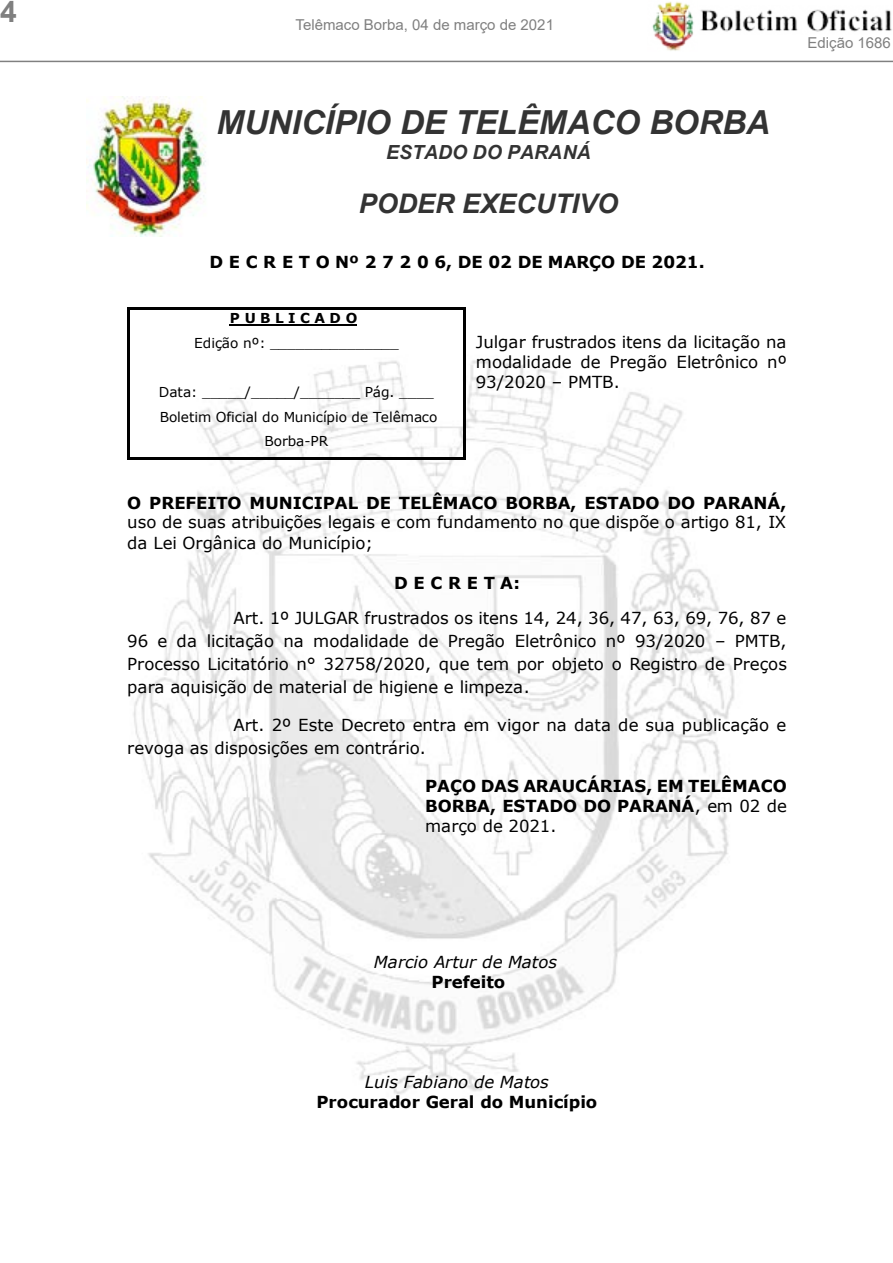
<style>
.page{position:relative;width:893px;height:1263px;background:#fff}
.page>*{position:absolute;margin:0;border:0;box-sizing:border-box;transform-origin:0 0}
.t1{font:italic 700 33.15px "Arial";letter-spacing:-.005em;color:#333}
.t2{font:700 30px "Arial";color:#808080}
.t3{font:italic 700 27px "Arial";color:#333}
.t4{font:italic 700 19.5px "Arial";color:#333}
.t5{font:16.5px/23.1px "Verdana";color:#000;text-align:justify}
.t6{font:700 16.5px/20px "Verdana";color:#000;text-align:justify}
.t7{font:italic 16.5px "Verdana";letter-spacing:.005em;color:#000}
.t8{font:15px "Arial";color:#808080}
.t9{font:13.65px/24.6px "Verdana";color:#000;text-align:center}
.t10{font:700 13.65px "Verdana";color:#000}
.s1{font-weight:400}
</style>
<div class="page">
<img style="left:700px;top:9px;width:192px;height:23px">
<img style="left:652px;top:1px;width:42px;height:50px">
<hr style="left:0;top:61px;width:893px;height:1px;background:#808080">
<img style="left:86px;top:97px;width:120px;height:140px">
<img style="left:129px;top:320px;width:606px;height:775px">
<hr style="left:230px;top:324px;width:127px;height:2px;background:#000">
<hr style="left:129px;top:307px;width:334px;height:3px;background:#000">
<hr style="left:127px;top:309px;width:2px;height:148px;background:#000">
<hr style="left:129px;top:457px;width:334px;height:3px;background:#000">
<hr style="left:463px;top:309px;width:2px;height:148px;background:#000">
<h2 class="t2" style="left:0;top:-10px;width:18px">4</h2>
<p class="t8" style="left:295px;top:15px;width:260px">Telêmaco Borba, 04 de março de 2021</p>
<h1 class="t1" style="left:217px;top:100px;width:555px">MUNICÍPIO DE TELÊMACO BORBA</h1>
<p class="t4" style="left:386px;top:139px;width:206px">ESTADO DO PARANÁ</p>
<h3 class="t3" style="left:359px;top:185px;width:261px">PODER EXECUTIVO</h3>
<p class="t6" style="left:209px;top:251px;width:497px">D E C R E T O Nº 2 7 2 0 6, DE 02 DE MARÇO DE 2021.</p>
<p class="t10" style="left:230px;top:309px;width:129px">P U B L I C A D O</p>
<p class="t9" style="left:194px;top:330px;width:206px">Edição nº: _______________</p>
<p class="t9" style="left:159px;top:380px;width:280px">Data: _____/_____/_______ Pág. ____<br>Boletim Oficial do Município de Telêmaco<br>Borba-PR</p>
<p class="t5" style="left:476px;top:332px;width:312px;line-height:20px">Julgar frustrados itens da licitação na modalidade de Pregão Eletrônico nº 93/2020 – PMTB.</p>
<p class="t6" style="left:127px;top:492px;width:661px">O PREFEITO MUNICIPAL DE TELÊMACO BORBA, ESTADO DO PARANÁ,</p>
<p class="t5" style="left:127px;top:512px;width:660px;line-height:20.1px">uso de suas atribuições legais e com fundamento no que dispõe o artigo 81, IX da Lei Orgânica do Município;</p>
<p class="t6" style="left:394px;top:572px;width:127px">D E C R E T A:</p>
<p class="t5" style="left:127px;top:606px;width:661px;text-indent:106px">Art. 1º JULGAR frustrados os itens 14, 24, 36, 47, 63, 69, 76, 87 e 96 e da licitação na modalidade de Pregão Eletrônico nº 93/2020 – PMTB, Processo Licitatório n° 32758/2020, que tem por objeto o Registro de Preços para aquisição de material de higiene e limpeza.</p>
<p class="t5" style="left:127px;top:713px;width:661px;text-indent:106px">Art. 2º Este Decreto entra em vigor na data de sua publicação e revoga as disposições em contrário.</p>
<p class="t6" style="left:425px;top:776px;width:364px">PAÇO DAS ARAUCÁRIAS, EM TELÊMACO BORBA, ESTADO DO PARANÁ<span class="s1">, em 02 de março de 2021.</span></p>
<p class="t8" style="left:808px;top:33px;width:85px">Edição 1686</p>
<p class="t7" style="left:374px;top:950px;width:185px">Marcio Artur de Matos</p>
<p class="t6" style="left:432px;top:971px;width:75px">Prefeito</p>
<p class="t7" style="left:365px;top:1071px;width:185px">Luis Fabiano de Matos</p>
<p class="t6" style="left:316px;top:1092px;width:282px">Procurador Geral do Município</p>
</div>
